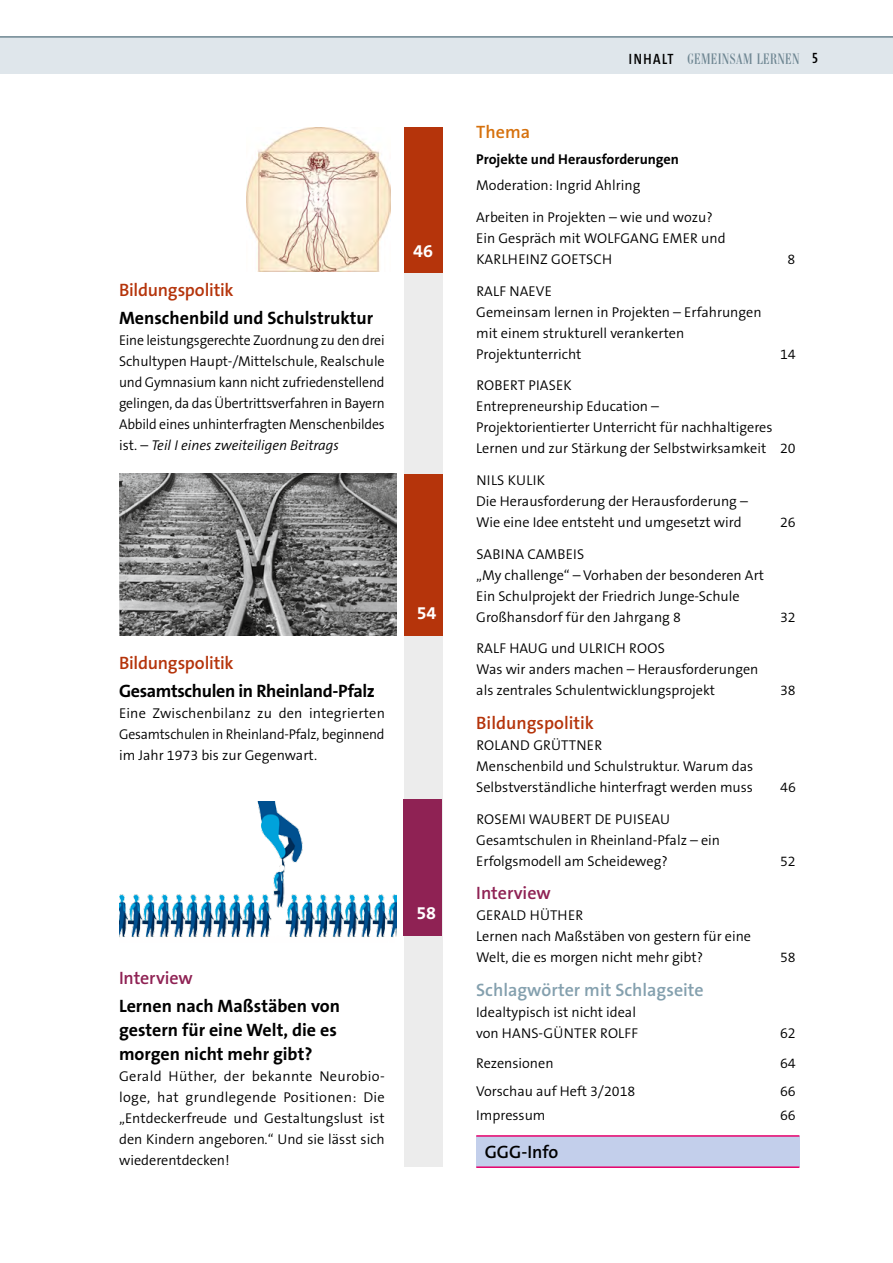
<style>
.page{position:relative;width:893px;height:1263px;background:#fff}
.page>*{position:absolute;margin:0;border:0;box-sizing:border-box;transform-origin:0 0}
.t1{font:700 18px/24px "The Sans B W7";color:#000}
.t2{font:600 18px "The Sans B W6";letter-spacing:-.005em;color:#b5340b}
.t3{font:700 18px "The Sans B W7";letter-spacing:-.02em;color:#000}
.t4{font:600 18px "The Sans B W6";color:#84a0ae}
.t5{font:600 18px "The Sans B W6";letter-spacing:-.005em;color:#8f2254}
.t6{font:600 18px "The Sans B W6";color:#000}
.t7{font:700 18px "The Sans B W7";color:#fff}
.t8{font:600 18px "The Sans B W6";color:#d6710d}
.t9{font:15px "Bodin Condensed Normal";letter-spacing:.04em;color:#6d8591}
.t10{font:300 14.25px/21px "The Sans B W4";color:#000}
.t11{font:700 14.25px "The Sans B W7";color:#000}
.s1{font-style:italic}
.s2{font-family:"The Sans Cd LF6";font-weight:600;color:#000}
</style>
<div class="page">
<div style="left:0;top:37px;width:893px;height:36px;background:#dfe6eb"></div>
<hr style="left:0;top:36px;width:893px;height:2px;background:#6d8591">
<div style="left:476px;top:1136px;width:323px;height:30px;background:#c3cfeb"></div>
<div style="left:404px;top:149px;width:38px;height:1017px;background:#ececec"></div>
<hr style="left:476px;top:1135px;width:323px;height:2px;background:#e5006c">
<hr style="left:476px;top:1166px;width:323px;height:2px;background:#e5006c">
<div style="left:404px;top:800px;width:38px;height:136px;background:#8f2254"></div>
<div style="left:404px;top:127px;width:38px;height:146px;background:#b5340b"></div>
<div style="left:404px;top:474px;width:38px;height:162px;background:#b5340b"></div>
<img style="left:246px;top:127px;width:145px;height:145px">
<img style="left:119px;top:474px;width:277px;height:161px">
<img style="left:119px;top:801px;width:277px;height:137px">
<p class="t2" style="left:119px;top:278px;width:116px">Bildungspolitik</p>
<p class="t1" style="left:119px;top:306px;width:256px">Menschenbild und Schulstruktur</p>
<p class="t10" style="left:119px;top:330px;width:267px;text-align:justify">Eine leistungsgerechte Zuordnung zu den drei Schultypen Haupt-/Mittelschule, Realschule und Gymnasium kann nicht zufriedenstellend gelingen, da das Übertrittsverfahren in Bayern Abbild eines unhinterfragten Menschenbildes ist. – <span class="s1">Teil I eines zweiteiligen Beitrags</span></p>
<p class="t7" style="left:413px;top:240px;width:21px">46</p>
<p class="t2" style="left:119px;top:651px;width:116px">Bildungspolitik</p>
<p class="t3" style="left:119px;top:679px;width:257px">Gesamtschulen in Rheinland-Pfalz</p>
<p class="t10" style="left:119px;top:703px;width:267px;text-align:justify">Eine Zwischenbilanz zu den integrierten Gesamtschulen in Rheinland-Pfalz, beginnend im Jahr 1973 bis zur Gegenwart.</p>
<p class="t7" style="left:417px;top:602px;width:21px">54</p>
<p class="t5" style="left:119px;top:966px;width:75px">Interview</p>
<p class="t1" style="left:119px;top:994px;width:222px">Lernen nach Maßstäben von gestern für eine Welt, die es morgen nicht mehr gibt?</p>
<p class="t10" style="left:119px;top:1066px;width:267px;text-align:justify">Gerald Hüther, der bekannte Neurobio&shy;loge, hat grundlegende Positionen: Die „Entdeckerfreude und Gestaltungslust ist den Kindern angeboren.“ Und sie lässt sich wiederentdecken!</p>
<p class="t7" style="left:417px;top:902px;width:21px">58</p>
<p class="t9" style="left:629px;top:50px;width:191px"><span class="s2">INHALT</span> GEMEINSAM LERNEN <span class="s2">5</span></p>
<p class="t8" style="left:476px;top:120px;width:55px">Thema</p>
<p class="t11" style="left:476px;top:150px;width:204px">Projekte und Herausforderungen</p>
<p class="t10" style="left:476px;top:174px;width:166px">Moderation: Ingrid Ahlring</p>
<p class="t10" style="left:476px;top:207px;width:251px">Arbeiten in Projekten – wie und wozu?<br>Ein Gespräch mit WOLFGANG EMER und<br>KARLHEINZ GOETSCH</p>
<p class="t10" style="left:787px;top:249px;width:9px">8</p>
<p class="t10" style="left:476px;top:280px;width:287px">RALF NAEVE<br>Gemeinsam lernen in Projekten – Erfahrungen mit einem strukturell verankerten<br>Projektunterricht</p>
<p class="t10" style="left:780px;top:343px;width:17px">14</p>
<p class="t10" style="left:476px;top:375px;width:321px">ROBERT PIASEK<br>Entrepreneurship Education –<br>Projektorientierter Unterricht für nachhaltigeres Lernen und zur Stärkung der Selbstwirksamkeit 20</p>
<p class="t10" style="left:476px;top:470px;width:273px">NILS KULIK<br>Die Herausforderung der Herausforderung –<br>Wie eine Idee entsteht und umgesetzt wird</p>
<p class="t10" style="left:780px;top:512px;width:17px">26</p>
<p class="t10" style="left:476px;top:543px;width:289px">SABINA CAMBEIS<br>„My challenge“ – Vorhaben der besonderen Art Ein Schulprojekt der Friedrich Junge-Schule Großhansdorf für den Jahrgang 8</p>
<p class="t10" style="left:476px;top:638px;width:284px">RALF HAUG und ULRICH ROOS<br>Was wir anders machen – Herausforderungen als zentrales Schulentwicklungsprojekt</p>
<p class="t2" style="left:476px;top:711px;width:119px">Bildungspolitik</p>
<p class="t10" style="left:476px;top:735px;width:279px">ROLAND GRÜTTNER<br>Menschenbild und Schulstruktur. Warum das<br>Selbstverständliche hinterfragt werden muss</p>
<p class="t10" style="left:476px;top:808px;width:245px">ROSEMI WAUBERT DE PUISEAU<br>Gesamtschulen in Rheinland-Pfalz – ein<br>Erfolgsmodell am Scheideweg?</p>
<p class="t5" style="left:476px;top:882px;width:76px">Interview</p>
<p class="t10" style="left:476px;top:905px;width:276px">GERALD HÜTHER<br>Lernen nach Maßstäben von gestern für eine<br>Welt, die es morgen nicht mehr gibt?</p>
<p class="t4" style="left:476px;top:978px;width:229px">Schlagwörter mit Schlagseite</p>
<p class="t10" style="left:476px;top:1002px;width:163px">Idealtypisch ist nicht ideal von HANS-GÜNTER ROLFF</p>
<p class="t10" style="left:780px;top:606px;width:17px">32</p>
<p class="t10" style="left:780px;top:680px;width:17px">38</p>
<p class="t10" style="left:780px;top:777px;width:17px">46</p>
<p class="t10" style="left:780px;top:850px;width:17px">52</p>
<p class="t10" style="left:780px;top:947px;width:17px">58</p>
<p class="t10" style="left:780px;top:1023px;width:17px">62</p>
<p class="t10" style="left:476px;top:1052px;width:79px">Rezensionen</p>
<p class="t10" style="left:780px;top:1052px;width:17px">64</p>
<p class="t10" style="left:476px;top:1081px;width:161px">Vorschau auf Heft 3/2018</p>
<p class="t10" style="left:780px;top:1081px;width:17px">66</p>
<p class="t10" style="left:476px;top:1105px;width:71px">Impressum</p>
<p class="t10" style="left:780px;top:1105px;width:17px">66</p>
<p class="t6" style="left:485px;top:1140px;width:75px">GGG-Info</p>
</div>
